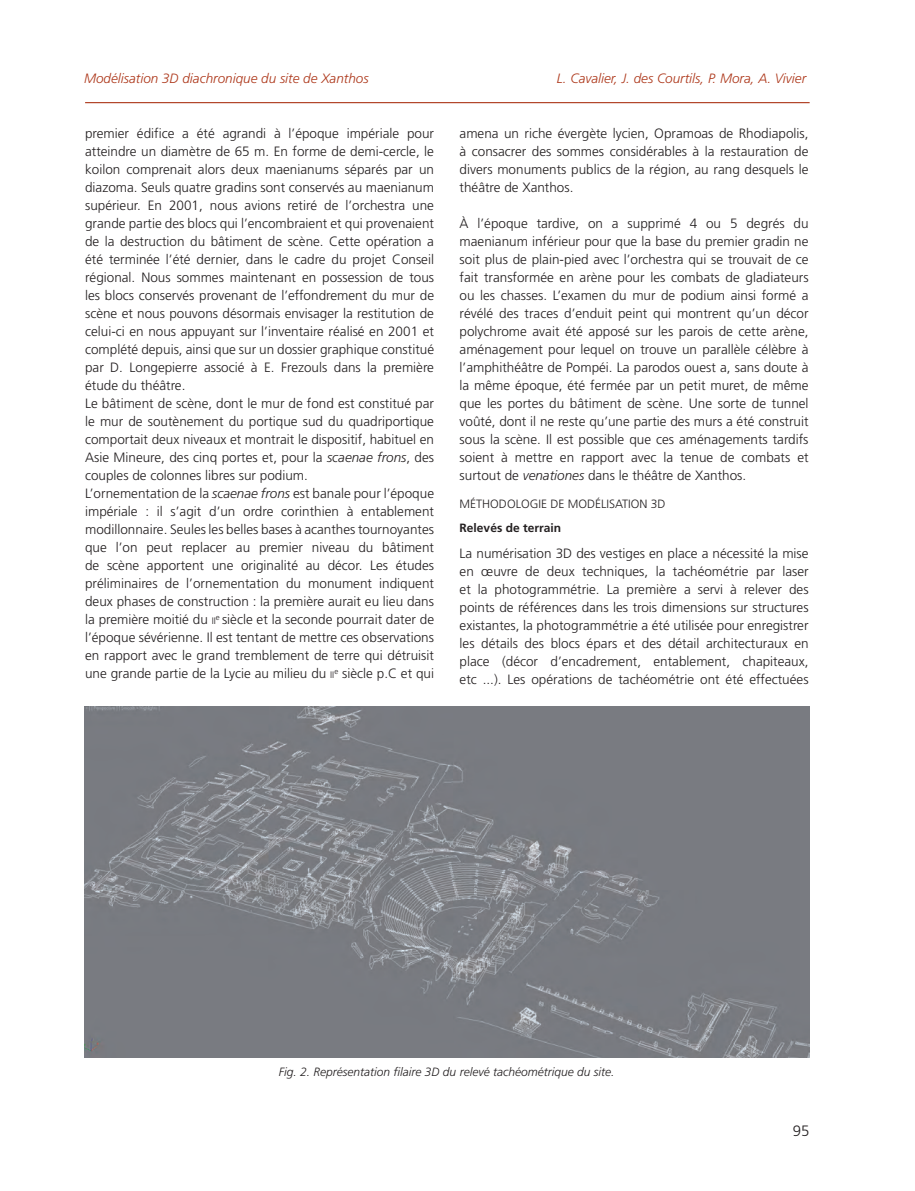
<style>
.page{position:relative;width:915px;height:1191px;background:#fff}
.page>*{position:absolute;margin:0;border:0;box-sizing:border-box;transform-origin:0 0}
.t1{font:300 15px "Frutiger";color:#231f20}
.t2{font:300 13.5px/18px "Frutiger";color:#231f20;text-align:justify}
.t3{font:italic 300 13.5px "Frutiger";color:#ad371a}
.t4{font:italic 300 12px "Frutiger";color:#231f20}
.t5{font:300 12px "Frutiger";color:#231f20}
.t6{font:700 12px "Frutiger";color:#231f20}
.s1{font-style:italic}
.s2{font-size:9.45px}
</style>
<div class="page">
<hr style="left:85px;top:102px;width:724px;height:1px;background:#ad371a">
<img style="left:84px;top:706px;width:725px;height:351px">
<p class="t3" style="left:84px;top:70px;width:286px">Modélisation 3D diachronique du site de Xanthos</p>
<p class="t3" style="left:556px;top:70px;width:251px">L. Cavalier, J. des Courtils, P. Mora, A. Vivier</p>
<p class="t2" style="left:85px;top:124px;width:350px;text-align:left">premier édifice a été agrandi à l’époque impériale pour atteindre un diamètre de 65 m. En forme de demi-cercle, le koilon comprenait alors deux maenianums séparés par un diazoma. Seuls quatre gradins sont conservés au maenianum supérieur. En 2001, nous avions retiré de l’orchestra une grande partie des blocs qui l’encombraient et qui provenaient de la destruction du bâtiment de scène. Cette opération a été terminée l’été dernier, dans le cadre du projet Conseil régional. Nous sommes maintenant en possession de tous les blocs conservés provenant de l’effondrement du mur de scène et nous pouvons désormais envisager la restitution de celui-ci en nous appuyant sur l’inventaire réalisé en 2001 et complété depuis, ainsi que sur un dossier graphique constitué par D. Longepierre associé à E. Frezouls dans la première étude du théâtre.<br>Le bâtiment de scène, dont le mur de fond est constitué par le mur de soutènement du portique sud du quadriportique comportait deux niveaux et montrait le dispositif, habituel en Asie Mineure, des cinq portes et, pour la <span class="s1">scaenae frons</span>, des couples de colonnes libres sur podium.<br>L’ornementation de la <span class="s1">scaenae frons</span> est banale pour l’époque impériale : il s’agit d’un ordre corinthien à entablement modillonnaire. Seules les belles bases à acanthes tournoyantes que l’on peut replacer au premier niveau du bâtiment de scène apportent une originalité au décor. Les études préliminaires de l’ornementation du monument indiquent deux phases de construction : la première aurait eu lieu dans la première moitié du <span class="s2">ii</span><sup>e</sup> siècle et la seconde pourrait dater de l’époque sévérienne. Il est tentant de mettre ces observations en rapport avec le grand tremblement de terre qui détruisit une grande partie de la Lycie au milieu du <span class="s2">ii</span><sup>e</sup> siècle p.C et qui</p>
<p class="t2" style="left:459px;top:124px;width:350px">amena un riche évergète lycien, Opramoas de Rhodiapolis, à consacrer des sommes considérables à la restauration de divers monuments publics de la région, au rang desquels le théâtre de Xanthos.</p>
<p class="t2" style="left:459px;top:214px;width:350px">À l’époque tardive, on a supprimé 4 ou 5 degrés du maenianum inférieur pour que la base du premier gradin ne soit plus de plain-pied avec l’orchestra qui se trouvait de ce fait transformée en arène pour les combats de gladiateurs ou les chasses. L’examen du mur de podium ainsi formé a révélé des traces d’enduit peint qui montrent qu’un décor polychrome avait été apposé sur les parois de cette arène, aménagement pour lequel on trouve un parallèle célèbre à l’amphithéâtre de Pompéi. La parodos ouest a, sans doute à la même époque, été fermée par un petit muret, de même que les portes du bâtiment de scène. Une sorte de tunnel voûté, dont il ne reste qu’une partie des murs a été construit sous la scène. Il est possible que ces aménagements tardifs soient à mettre en rapport avec la tenue de combats et surtout de <span class="s1">venationes</span> dans le théâtre de Xanthos.</p>
<p class="t5" style="left:459px;top:497px;width:25px">Méthodologie</p>
<p class="t5" style="left:550px;top:497px;width:27px">de mod</p>
<p class="t5" style="left:595px;top:497px;width:13px">élisatio</p>
<p class="t5" style="left:639px;top:497px;width:28px">n 3D</p>
<p class="t6" style="left:459px;top:520px;width:103px">Relevés de terrain</p>
<p class="t2" style="left:459px;top:544px;width:350px">La numérisation 3D des vestiges en place a nécessité la mise en œuvre de deux techniques, la tachéométrie par laser et la photogrammétrie. La première a servi à relever des points de références dans les trois dimensions sur structures existantes, la photogrammétrie a été utilisée pour enregistrer les détails des blocs épars et des détail architecturaux en place (décor d’encadrement, entablement, chapiteaux, etc ...). Les opérations de tachéométrie ont été effectuées</p>
<p class="t4" style="left:279px;top:1065px;width:337px">Fig. 2. Représentation filaire 3D du relevé tachéométrique du site.</p>
<p class="t1" style="left:792px;top:1122px;width:18px">95</p>
</div>
